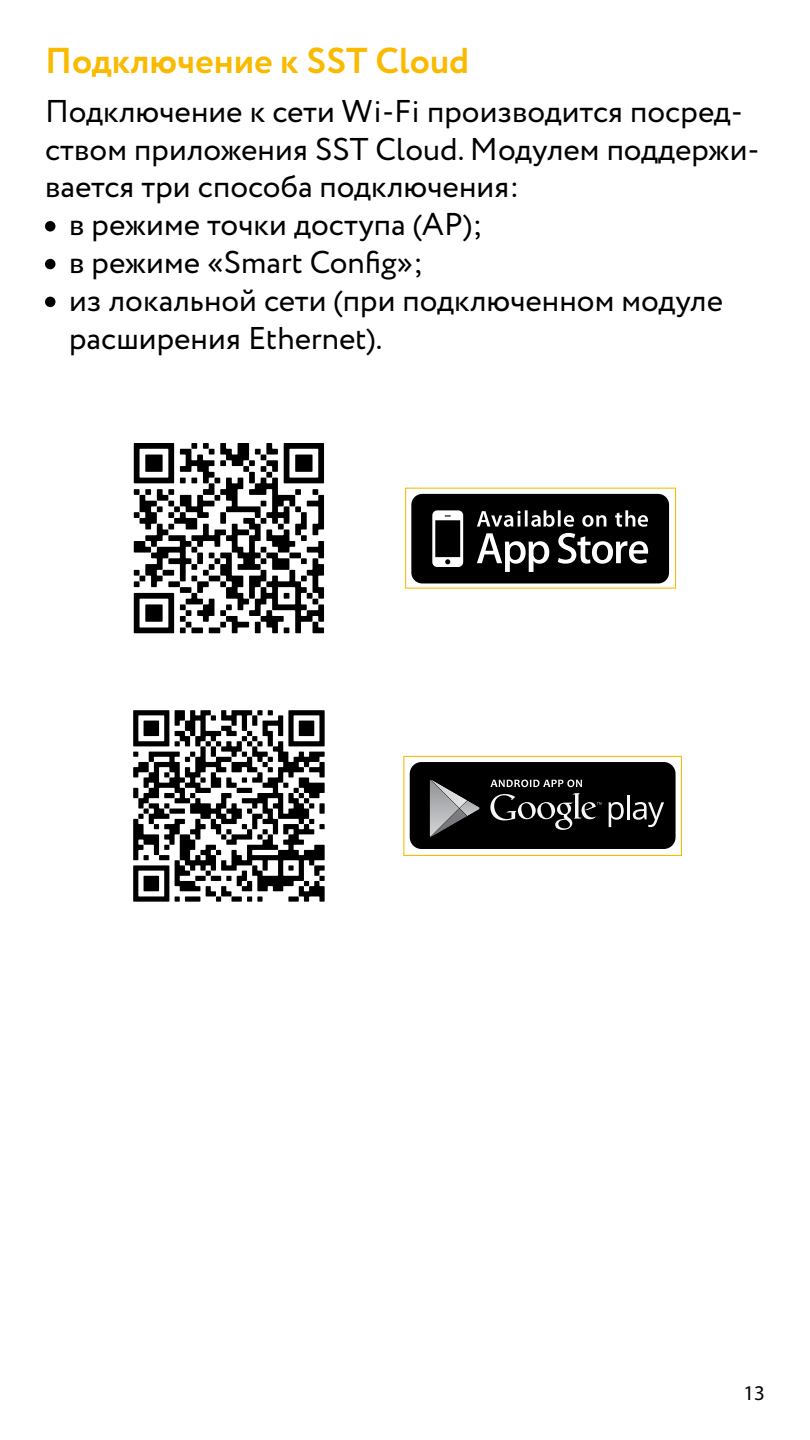
<style>
.page{position:relative;width:810px;height:1440px;background:#fff}
.page>*{position:absolute;margin:0;border:0;box-sizing:border-box;transform-origin:0 0}
.t1{font:700 36px "Circe";color:#f9ba00}
.t2{font:31.5px "Circe";color:#000}
.t3{font:21px "Myriad Pro";color:#000}
</style>
<div class="page">
<div style="left:45px;top:221px;width:11px;height:11px;background:#000;border-radius:50%"></div>
<div style="left:45px;top:259px;width:11px;height:10px;background:#000;border-radius:50%"></div>
<div style="left:45px;top:297px;width:11px;height:10px;background:#000;border-radius:50%"></div>
<div style="left:410px;top:762px;width:266px;height:87px;background:#000;border-radius:12px"></div>
<img style="left:430px;top:780px;width:37px;height:57px">
<img style="left:459px;top:800px;width:21px;height:16px">
<svg style="left:609px;top:802px;width:15px;height:25px"></svg>
<hr style="left:627px;top:795px;width:3px;height:24px;background:#f7f7f7">
<svg style="left:633px;top:802px;width:31px;height:25px"></svg>
<svg style="left:490px;top:793px;width:111px;height:37px"></svg>
<svg style="left:490px;top:780px;width:92px;height:7px"></svg>
<div style="left:403px;top:756px;width:279px;height:100px;border:1px solid #f9ba00"></div>
<svg style="left:411px;top:494px;width:258px;height:89px;background:#292929"></svg>
<svg style="left:134px;top:443px;width:190px;height:190px"></svg>
<svg style="left:133px;top:710px;width:192px;height:192px"></svg>
<p class="t1" style="left:45px;top:47px;width:426px">Подключение к SST Cloud</p>
<p class="t2" style="left:45px;top:99px;width:700px">Подключение к сети Wi-Fi производится посред-</p>
<p class="t2" style="left:45px;top:136px;width:716px">ством приложения SST Cloud. Модулем поддержи-</p>
<p class="t2" style="left:45px;top:174px;width:476px">вается три способа подключения:</p>
<p class="t2" style="left:69px;top:212px;width:415px">в режиме точки доступа (AP);</p>
<p class="t2" style="left:69px;top:250px;width:356px">в режиме «Smart Config»;</p>
<p class="t2" style="left:69px;top:288px;width:656px">из локальной сети (при подключенном модуле</p>
<p class="t2" style="left:69px;top:325px;width:315px">расширения Ethernet).</p>
<p class="t3" style="left:743px;top:1385px;width:23px">13</p>
</div>
